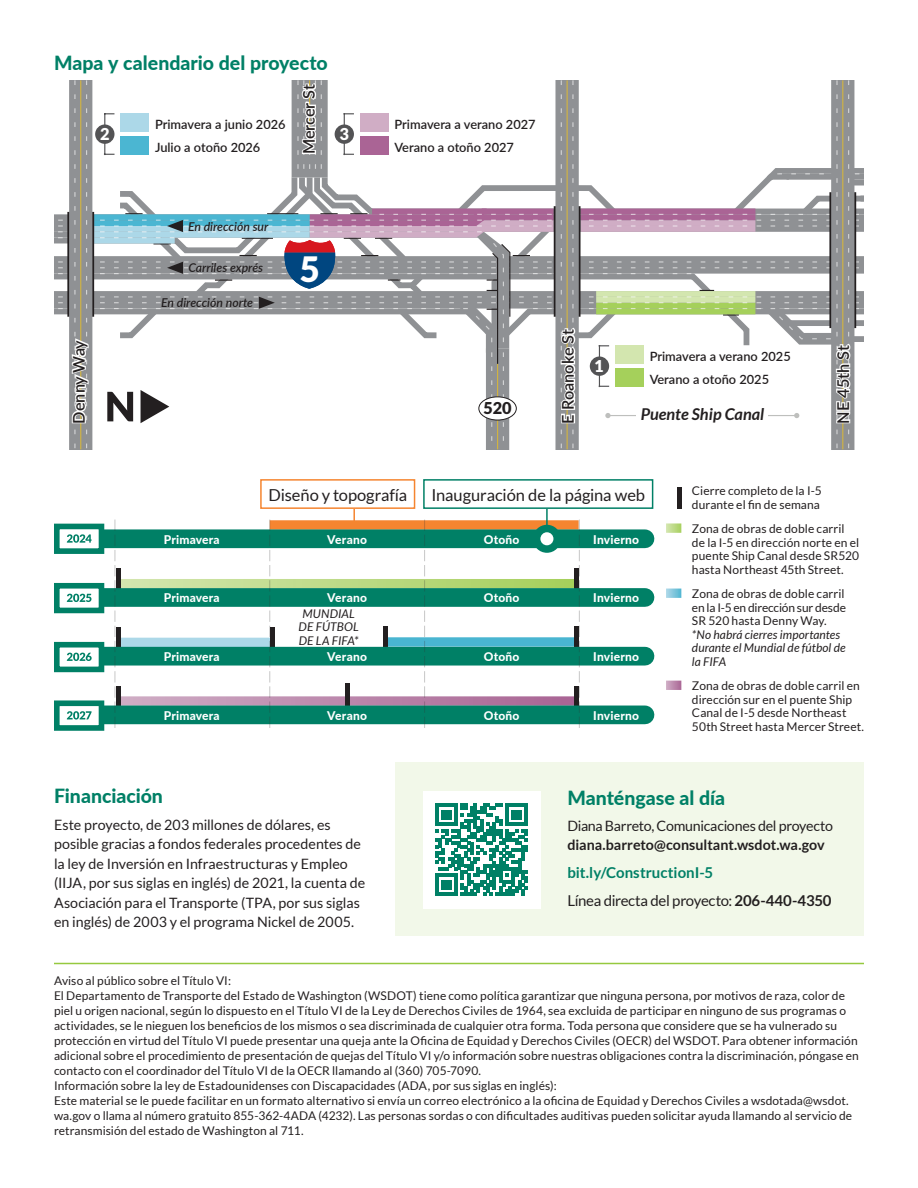
<style>
.page{position:relative;width:918px;height:1188px;background:#fff}
.page>*{position:absolute;margin:0;border:0;box-sizing:border-box;transform-origin:0 0}
.t1{font:900 34.95px "Lato";color:#fff}
.t2{font:800 19.5px "Lato";color:#008066}
.t3{font:16.5px "Lato";letter-spacing:-.005em;color:#231f20}
.t4{font:600 16.35px "Lato";letter-spacing:-.005em;color:#231f20}
.t5{font:italic 700 16.35px "Lato";color:#231f20}
.t6{font:900 16.35px "Lato";color:#fff}
.t7{font:900 16.35px "Lato";color:#231f20}
.BODY{font:15px "Lato";letter-spacing:-.025em;color:#231f20}
.BODY-2{font:700 15px "Lato";color:#008066}
.ES_BODY{font:14.25px/19.5px "Lato";color:#231f20}
.ES_BODY-2{font:14.25px/19.5px "Lato";letter-spacing:-.02em;color:#231f20}
.t8{font:600 12.75px/23.2px "Lato";color:#231f20}
.t9{font:italic 600 12.15px "Lato";color:#231f20}
.BODY-3{font:12px/13.5px "Lato";letter-spacing:.005em;color:#231f20}
.t10{font:800 12px "Lato";letter-spacing:.015em;color:#fff}
.t11{font:italic 12px/13.5px "Lato";letter-spacing:.01em;color:#231f20;text-align:center}
.s1{font-style:italic}
.s2{font-weight:700}
</style>
<div class="page">
<hr style="left:54px;top:963px;width:810px;height:1px;background:#96c93f">
<div style="left:395px;top:762px;width:469px;height:174px;background:#f2f8e9"></div>
<div style="left:423px;top:791px;width:117px;height:118px;background:#fff"></div>
<svg style="left:435px;top:804px;width:93px;height:92px"></svg>
<hr style="left:677px;top:487px;width:4px;height:22px;background:#231f20">
<svg style="left:666px;top:523px;width:15px;height:10px"></svg>
<svg style="left:666px;top:589px;width:15px;height:9px"></svg>
<svg style="left:666px;top:681px;width:15px;height:9px"></svg>
<svg style="left:54px;top:80px;width:810px;height:369px"></svg>
<div style="left:479px;top:397px;width:37px;height:23px;background:#fff;border-radius:50%"></div>
<div style="left:478px;top:396px;width:39px;height:24px;border:1px solid #231f20;border-radius:50%"></div>
<div style="left:270px;top:520px;width:309px;height:10px;background:#f58530"></div>
<svg style="left:120px;top:579px;width:454px;height:9px;background:#bcd985"></svg>
<hr style="left:116px;top:568px;width:4px;height:31px;background:#231f20">
<div style="left:574px;top:568px;width:5px;height:31px;background:#231f20"></div>
<div style="left:118px;top:638px;width:155px;height:9px;background:#acd8e8"></div>
<hr style="left:271px;top:627px;width:4px;height:31px;background:#231f20">
<hr style="left:116px;top:627px;width:4px;height:31px;background:#231f20">
<div style="left:385px;top:637px;width:191px;height:10px;background:#49b5d1"></div>
<div style="left:574px;top:627px;width:5px;height:30px;background:#231f20"></div>
<div style="left:383px;top:627px;width:5px;height:30px;background:#231f20"></div>
<svg style="left:120px;top:696px;width:454px;height:10px;background:#b58dac"></svg>
<hr style="left:116px;top:686px;width:4px;height:30px;background:#231f20">
<div style="left:574px;top:686px;width:5px;height:30px;background:#231f20"></div>
<div style="left:345px;top:683px;width:5px;height:22px;background:#231f20"></div>
<div style="left:66px;top:529px;width:579px;height:19px;background:#008066"></div>
<div style="left:66px;top:588px;width:579px;height:19px;background:#008066"></div>
<div style="left:66px;top:647px;width:579px;height:19px;background:#008066"></div>
<div style="left:66px;top:706px;width:579px;height:18px;background:#008066"></div>
<svg style="left:114px;top:520px;width:2px;height:208px"></svg>
<svg style="left:269px;top:520px;width:1px;height:208px"></svg>
<svg style="left:424px;top:520px;width:1px;height:208px"></svg>
<svg style="left:579px;top:520px;width:1px;height:208px"></svg>
<div style="left:54px;top:524px;width:50px;height:30px;background:#fff;border:6px solid #008066"></div>
<svg style="left:67px;top:534px;width:25px;height:9px"></svg>
<div style="left:54px;top:583px;width:50px;height:30px;background:#fff;border:6px solid #008066"></div>
<svg style="left:67px;top:594px;width:24px;height:8px"></svg>
<div style="left:54px;top:642px;width:50px;height:30px;background:#fff;border:6px solid #008066"></div>
<svg style="left:67px;top:653px;width:25px;height:8px"></svg>
<div style="left:54px;top:700px;width:50px;height:31px;background:#fff;border:6px solid #008066"></div>
<svg style="left:67px;top:711px;width:25px;height:9px"></svg>
<svg style="left:533px;top:525px;width:28px;height:28px"></svg>
<hr style="left:546px;top:494px;width:2px;height:36px;background:#008066">
<div style="left:424px;top:480px;width:229px;height:28px;background:#fff"></div>
<div style="left:423px;top:479px;width:230px;height:30px;border:2px solid #008066"></div>
<hr style="left:353px;top:494px;width:2px;height:33px;background:#f58530">
<div style="left:261px;top:480px;width:154px;height:28px;background:#fff"></div>
<div style="left:260px;top:479px;width:155px;height:30px;border:2px solid #f58530"></div>
<p class="t2" style="left:54px;top:48px;width:275px">Mapa y calendario del proyecto</p>
<p class="t4" style="left:297px;top:154px;width:71px;rotate:-90deg">Mercer St</p>
<p class="t8" style="left:155px;top:112px;width:132px">Primavera a junio 2026<br>Julio a otoño 2026</p>
<p class="t8" style="left:395px;top:112px;width:143px">Primavera a verano 2027<br>Verano a otoño 2027</p>
<p class="t6" style="left:100px;top:124px;width:11px">2</p>
<p class="t6" style="left:340px;top:124px;width:11px">3</p>
<p class="t9" style="left:188px;top:217px;width:82px">En dirección sur</p>
<p class="t9" style="left:188px;top:259px;width:76px">Carriles exprés</p>
<p class="t9" style="left:161px;top:294px;width:94px">En dirección norte</p>
<p class="t1" style="left:300px;top:248px;width:22px">5</p>
<p class="t4" style="left:67px;top:424px;width:85px;rotate:-90deg">Denny Way</p>
<p class="t4" style="left:556px;top:424px;width:96px;rotate:-90deg">E Roanoke St</p>
<p class="t7" style="left:483px;top:399px;width:30px">520</p>
<p class="t6" style="left:594px;top:356px;width:11px">1</p>
<p class="t8" style="left:650px;top:344px;width:143px">Primavera a verano 2025<br>Verano a otoño 2025</p>
<p class="t5" style="left:641px;top:405px;width:125px">Puente Ship Canal</p>
<p class="t4" style="left:831px;top:424px;width:80px;rotate:-90deg">NE 45th St</p>
<p class="t10" style="left:164px;top:530px;width:58px">Primavera</p>
<p class="t10" style="left:164px;top:589px;width:58px">Primavera</p>
<p class="t10" style="left:164px;top:647px;width:58px">Primavera</p>
<p class="t10" style="left:164px;top:707px;width:58px">Primavera</p>
<p class="t3" style="left:268px;top:486px;width:140px">Diseño y topografía</p>
<p class="t3" style="left:431px;top:486px;width:215px">Inauguración de la página web</p>
<p class="t10" style="left:327px;top:530px;width:41px">Verano</p>
<p class="t10" style="left:484px;top:530px;width:37px">Otoño</p>
<p class="t10" style="left:593px;top:530px;width:47px">Invierno</p>
<p class="t10" style="left:327px;top:589px;width:41px">Verano</p>
<p class="t10" style="left:484px;top:589px;width:37px">Otoño</p>
<p class="t10" style="left:593px;top:589px;width:47px">Invierno</p>
<p class="t11" style="left:299px;top:607px;width:62px">MUNDIAL<br>DE FÚTBOL<br>DE LA FIFA*</p>
<p class="t10" style="left:327px;top:647px;width:41px">Verano</p>
<p class="t10" style="left:484px;top:647px;width:37px">Otoño</p>
<p class="t10" style="left:593px;top:647px;width:47px">Invierno</p>
<p class="t10" style="left:327px;top:707px;width:41px">Verano</p>
<p class="t10" style="left:484px;top:707px;width:37px">Otoño</p>
<p class="t10" style="left:593px;top:707px;width:47px">Invierno</p>
<p class="BODY-3" style="left:692px;top:484px;width:131px">Cierre completo de la I-5 durante el fin de semana</p>
<p class="BODY-3" style="left:692px;top:522px;width:169px">Zona de obras de doble carril de la I-5 en dirección norte en el puente Ship Canal desde SR520 hasta Northeast 45th Street.</p>
<p class="BODY-3" style="left:692px;top:587px;width:155px">Zona de obras de doble carril en la I-5 en dirección sur desde<br>SR 520 hasta Denny Way. <span class="s1">*No habrá cierres importantes durante el Mundial de fútbol de la FIFA</span></p>
<p class="BODY-3" style="left:692px;top:679px;width:174px">Zona de obras de doble carril en dirección sur en el puente Ship<br>Canal de I-5 desde Northeast<br>50th Street hasta Mercer Street.</p>
<p class="t2" style="left:54px;top:782px;width:110px">Financiación</p>
<p class="ES_BODY" style="left:54px;top:815px;width:313px">Este proyecto, de 203 millones de dólares, es posible gracias a fondos federales procedentes de la ley de Inversión en Infraestructuras y Empleo (IIJA, por sus siglas en inglés) de 2021, la cuenta de Asociación para el Transporte (TPA, por sus siglas en inglés) de 2003 y el programa Nickel de 2005.</p>
<p class="t2" style="left:567px;top:783px;width:159px">Manténgase al día</p>
<p class="ES_BODY-2" style="left:567px;top:816px;width:267px">Diana Barreto, Comunicaciones del proyecto <span class="s2">diana.barreto@consultant.wsdot.wa.gov</span></p>
<p class="BODY-2" style="left:567px;top:864px;width:147px">bit.ly/ConstructionI-5</p>
<p class="BODY" style="left:567px;top:892px;width:266px">Línea directa del proyecto: <span class="s2">206-440-4350</span></p>
<p class="BODY-3" style="left:54px;top:973px;width:179px">Aviso al público sobre el Título VI:</p>
<p class="BODY-3" style="left:54px;top:988px;width:806px;line-height:15px">El Departamento de Transporte del Estado de Washington (WSDOT) tiene como política garantizar que ninguna persona, por motivos de raza, color de piel u origen nacional, según lo dispuesto en el Título VI de la Ley de Derechos Civiles de 1964, sea excluida de participar en ninguno de sus programas o actividades, se le nieguen los beneficios de los mismos o sea discriminada de cualquier otra forma. Toda persona que considere que se ha vulnerado su protección en virtud del Título VI puede presentar una queja ante la Oficina de Equidad y Derechos Civiles (OECR) del WSDOT. Para obtener información adicional sobre el procedimiento de presentación de quejas del Título VI y/o información sobre nuestras obligaciones contra la discriminación, póngase en contacto con el coordinador del Título VI de la OECR llamando al (360) 705-7090.</p>
<p class="BODY-3" style="left:54px;top:1078px;width:504px">Información sobre la ley de Estadounidenses con Discapacidades (ADA, por sus siglas en inglés):</p>
<p class="BODY-3" style="left:54px;top:1093px;width:800px;line-height:15px">Este material se le puede facilitar en un formato alternativo si envía un correo electrónico a la oficina de Equidad y Derechos Civiles a wsdotada@wsdot. wa.gov o llama al número gratuito 855-362-4ADA (4232). Las personas sordas o con dificultades auditivas pueden solicitar ayuda llamando al servicio de retransmisión del estado de Washington al 711.</p>
</div>
